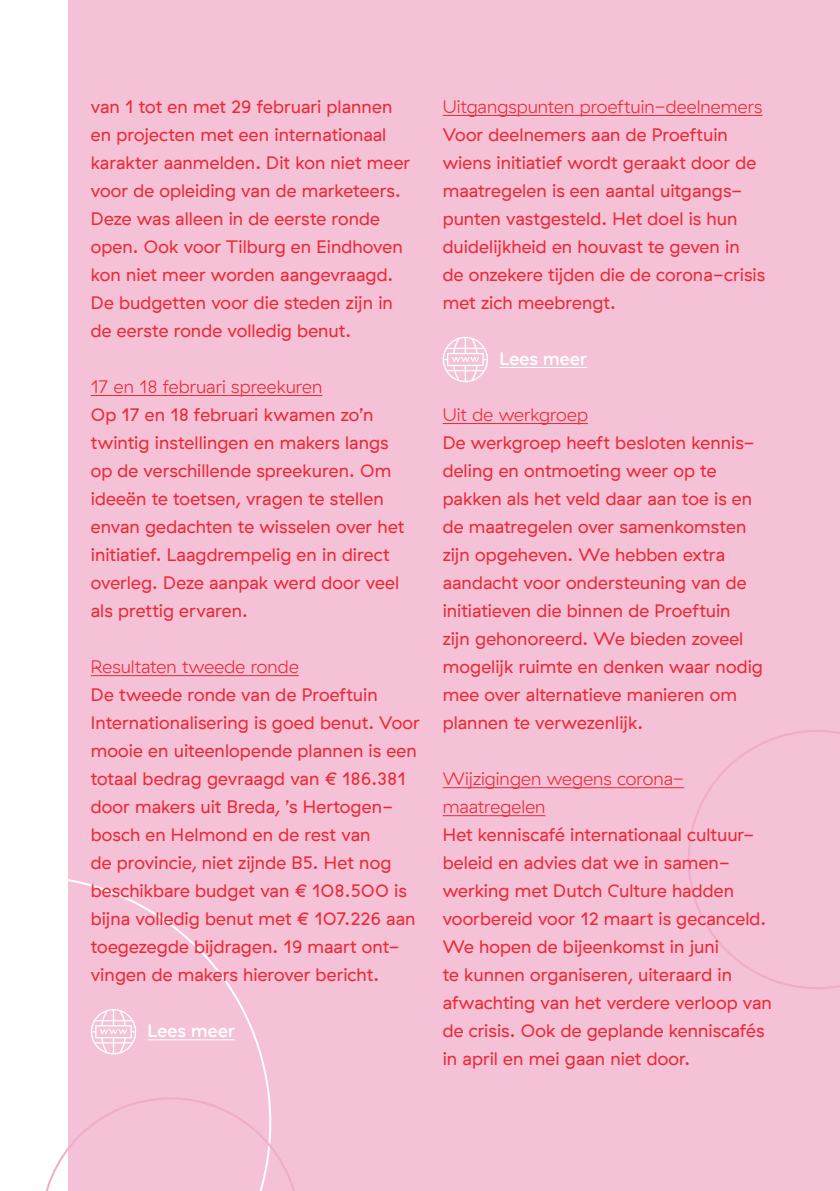
<style>
.page{position:relative;width:840px;height:1191px;background:#fff}
.page>*{position:absolute;margin:0;border:0;box-sizing:border-box;transform-origin:0 0}
.t1{font:18px/28px "GT Haptik";letter-spacing:.005em;color:#ed2836}
.t2{font:300 18px/28px "GT Haptik";letter-spacing:.005em;color:#ed2836}
.t3{font:500 18px "GT Haptik";letter-spacing:.01em;color:#fff}
</style>
<div class="page">
<div style="left:68px;top:0;width:771px;height:1191px;background:#f4c1d6"></div>
<svg style="left:688px;top:730px;width:151px;height:259px"></svg>
<svg style="left:68px;top:879px;width:202px;height:218px"></svg>
<svg style="left:45px;top:1097px;width:250px;height:94px"></svg>
<hr style="left:91px;top:395px;width:231px;height:1px;background:#ed2836">
<hr style="left:91px;top:675px;width:207px;height:1px;background:#ed2836">
<hr style="left:147px;top:1039px;width:88px;height:1px;background:#fff">
<hr style="left:442px;top:115px;width:320px;height:1px;background:#ed2836">
<hr style="left:499px;top:367px;width:87px;height:1px;background:#fff">
<hr style="left:442px;top:423px;width:145px;height:1px;background:#ed2836">
<hr style="left:442px;top:787px;width:241px;height:1px;background:#ed2836">
<hr style="left:442px;top:815px;width:103px;height:1px;background:#ed2836">
<svg style="left:442px;top:337px;width:46px;height:45px"></svg>
<svg style="left:90px;top:1008px;width:47px;height:46px"></svg>
<p class="t1" style="left:91px;top:93px;width:321px">van 1 tot en met 29 februari plannen en projecten met een internationaal karakter aanmelden. Dit kon niet meer voor de opleiding van de marketeers.<br>Deze was alleen in de eerste ronde open. Ook voor Tilburg en Eindhoven kon niet meer worden aangevraagd.<br>De budgetten voor die steden zijn in de eerste ronde volledig benut.</p>
<p class="t2" style="left:91px;top:373px;width:233px">17 en 18 februari spreekuren</p>
<p class="t1" style="left:91px;top:401px;width:315px">Op 17 en 18 februari kwamen zo’n twintig instellingen en makers langs op de verschillende spreekuren. Om ideeën te toetsen, vragen te stellen envan gedachten te wisselen over het initiatief. Laagdrempelig en in direct overleg. Deze aanpak werd door veel als prettig ervaren.</p>
<p class="t2" style="left:91px;top:653px;width:209px">Resultaten tweede ronde</p>
<p class="t1" style="left:91px;top:681px;width:330px">De tweede ronde van de Proeftuin Internationalisering is goed benut. Voor mooie en uiteenlopende plannen is een totaal bedrag gevraagd van € 186.381 door makers uit Breda, ’s Hertogen&shy;bosch en Helmond en de rest van<br>de provincie, niet zijnde B5. Het nog beschikbare budget van € 108.500 is bijna volledig benut met € 107.226 aan toegezegde bijdragen. 19 maart ont&shy;vingen de makers hierover bericht.</p>
<p class="t3" style="left:147px;top:1020px;width:89px">Lees meer</p>
<p class="t2" style="left:442px;top:93px;width:321px">Uitgangspunten proeftuin-deelnemers</p>
<p class="t1" style="left:442px;top:121px;width:324px">Voor deelnemers aan de Proeftuin wiens initiatief wordt geraakt door de maatregelen is een aantal uitgangs&shy;punten vastgesteld. Het doel is hun duidelijkheid en houvast te geven in de onzekere tijden die de corona-crisis met zich meebrengt.</p>
<p class="t3" style="left:499px;top:348px;width:89px">Lees meer</p>
<p class="t2" style="left:442px;top:401px;width:147px">Uit de werkgroep</p>
<p class="t1" style="left:442px;top:429px;width:321px">De werkgroep heeft besloten kennis&shy;deling en ontmoeting weer op te pakken als het veld daar aan toe is en de maatregelen over samenkomsten zijn opgeheven. We hebben extra aandacht voor ondersteuning van de initiatieven die binnen de Proeftuin<br>zijn gehonoreerd. We bieden zoveel mogelijk ruimte en denken waar nodig mee over alternatieve manieren om plannen te verwezenlijk.</p>
<p class="t2" style="left:442px;top:765px;width:243px">Wijzigingen wegens corona&shy;maatregelen</p>
<p class="t1" style="left:442px;top:821px;width:330px">Het kenniscafé internationaal cultuur&shy;beleid en advies dat we in samen&shy;werking met Dutch Culture hadden voorbereid voor 12 maart is gecanceld.<br>We hopen de bijeenkomst in juni<br>te kunnen organiseren, uiteraard in afwachting van het verdere verloop van de crisis. Ook de geplande kenniscafés in april en mei gaan niet door.</p>
</div>
